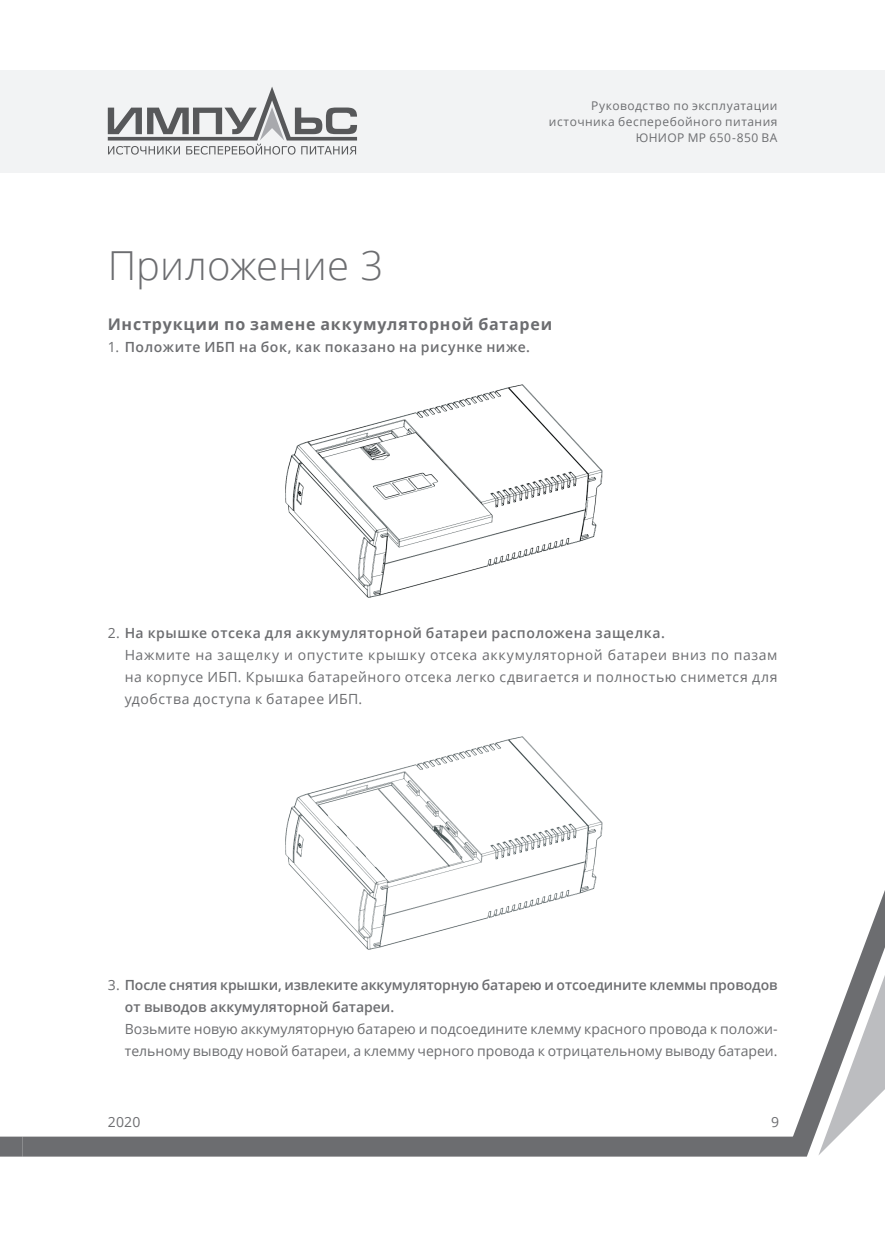
<style>
.page{position:relative;width:885px;height:1236px;background:#fff}
.page>*{position:absolute;margin:0;border:0;box-sizing:border-box;transform-origin:0 0}
.Раздел{font:300 40px "Open Sans";letter-spacing:.005em;color:#6c6d70}
.Заголовок{font:700 16px "Open Sans";letter-spacing:.05em;color:#6c6d70}
.Простой_текст{font:14px/22px "Open Sans";color:#6c6d70;text-align:justify}
.t1{font:600 14px/22px "Open Sans";color:#6c6d70}
.t2{font:600 14px "Open Sans";letter-spacing:.04em;color:#6c6d70}
.t3{font:12px/16px "Open Sans";letter-spacing:.04em;color:#6c6d70;text-align:right}
.s1{font-weight:400}
</style>
<div class="page">
<svg style="left:0;top:1136px;width:3px;height:21px"></svg>
<svg style="left:3px;top:893px;width:881px;height:264px"></svg>
<div style="left:0;top:71px;width:884px;height:102px;background:#f2f3f4"></div>
<svg style="left:108px;top:87px;width:249px;height:68px"></svg>
<img style="left:285px;top:384px;width:318px;height:214px">
<img style="left:259px;top:736px;width:367px;height:226px">
<p class="t3" style="left:549px;top:98px;width:230px">Руководство по эксплуатации источника бесперебойного питания<br>ЮНИОР МР 650-850 ВА</p>
<p class="Раздел" style="left:108px;top:238px;width:277px">Приложение 3</p>
<p class="Заголовок" style="left:108px;top:313px;width:446px">Инструкции по замене аккумуляторной батареи</p>
<p class="t2" style="left:108px;top:338px;width:424px"><span class="s1">1.</span> Положите ИБП на бок, как показано на рисунке ниже.</p>
<p class="t2" style="left:108px;top:624px;width:558px"><span class="s1">2.</span> На крышке отсека для аккумуляторной батареи расположена защелка.</p>
<p class="Простой_текст" style="left:125px;top:644px;width:654px">Нажмите на защелку и опустите крышку отсека аккумуляторной батареи вниз по пазам на корпусе ИБП. Крышка батарейного отсека легко сдвигается и полностью снимется для удобства доступа к батарее ИБП.</p>
<p class="t1" style="left:125px;top:974px;width:654px;text-indent:-17px"><span class="s1">3.</span> После снятия крышки, извлеките аккумуляторную батарею и отсоедините клеммы проводов от выводов аккумуляторной батареи.</p>
<p class="Простой_текст" style="left:125px;top:1018px;width:654px">Возьмите новую аккумуляторную батарею и подсоедините клемму красного провода к положи&shy;тельному выводу новой батареи, а клемму черного провода к отрицательному выводу батареи.</p>
<p class="Простой_текст" style="left:108px;top:1110px;width:34px">2020</p>
<p class="Простой_текст" style="left:771px;top:1110px;width:10px">9</p>
</div>
